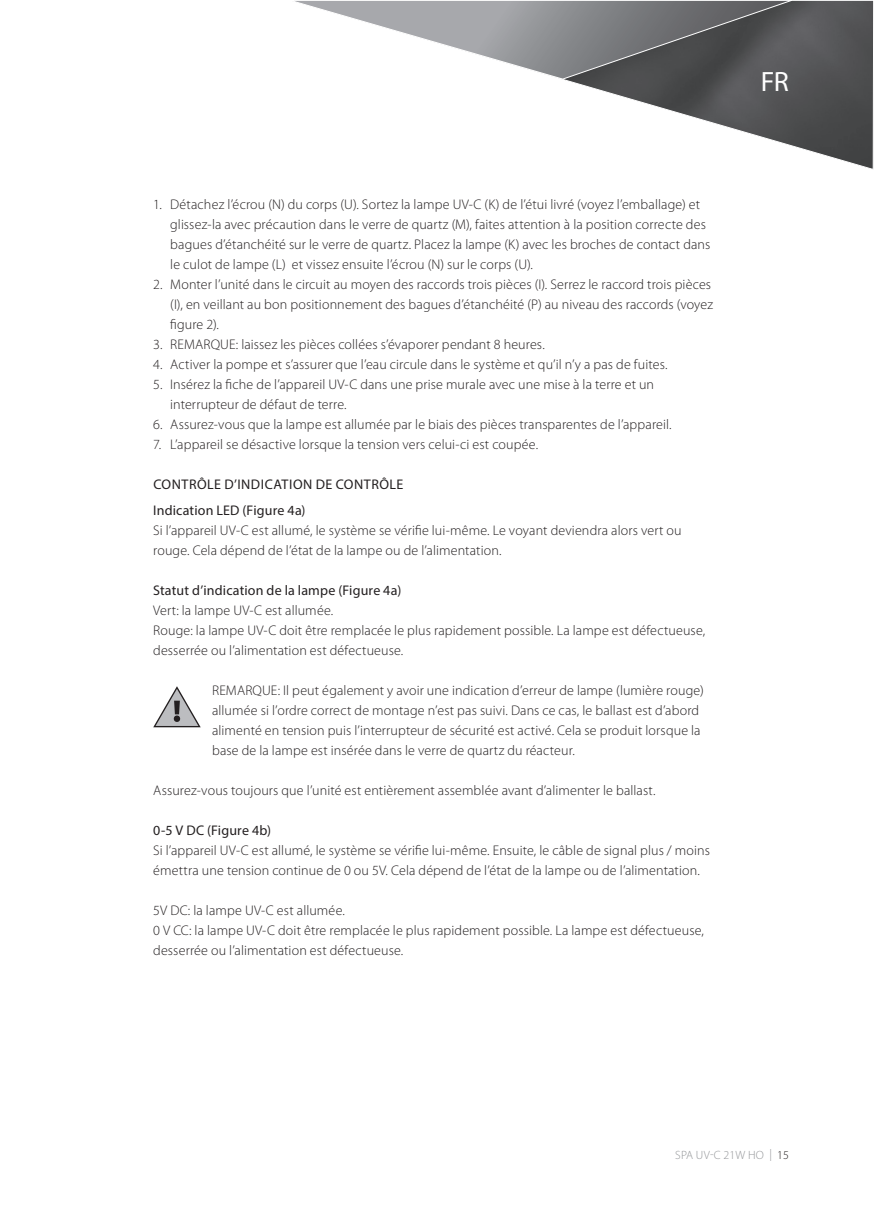
<style>
.page{position:relative;width:874px;height:1225px;background:#fff}
.page>*{position:absolute;margin:0;border:0;box-sizing:border-box;transform-origin:0 0}
.t1{font:28px "Myriad Pro";color:#fff}
.t2{font:300 14px/20px "Myriad Pro";letter-spacing:.01em;color:#231f20}
.t3{font:14px/25.6px "Myriad Pro";letter-spacing:.015em;color:#231f20}
.t4{font:300 12px "Myriad Pro";letter-spacing:.01em;color:#939598}
.s1{color:#231f20}
</style>
<div class="page">
<svg style="left:565px;top:0;width:308px;height:169px"></svg>
<svg style="left:295px;top:0;width:500px;height:80px"></svg>
<svg style="left:153px;top:686px;width:47px;height:41px"></svg>
<p class="t2" style="left:170px;top:194px;width:541px;text-indent:-17px">1. Détachez l’écrou (N) du corps (U). Sortez la lampe UV-C (K) de l’étui livré (voyez l’emballage) et glissez-la avec précaution dans le verre de quartz (M), faites attention à la position correcte des bagues d’étanchéité sur le verre de quartz. Placez la lampe (K) avec les broches de contact dans le culot de lampe (L) et vissez ensuite l’écrou (N) sur le corps (U).</p>
<p class="t2" style="left:170px;top:275px;width:544px;text-indent:-17px">2. Monter l’unité dans le circuit au moyen des raccords trois pièces (I). Serrez le raccord trois pièces (I), en veillant au bon positionnement des bagues d’étanchéité (P) au niveau des raccords (voyez figure 2).</p>
<p class="t2" style="left:153px;top:335px;width:393px">3. REMARQUE: laissez les pièces collées s’évaporer pendant 8 heures.</p>
<p class="t2" style="left:153px;top:355px;width:515px">4. Activer la pompe et s’assurer que l’eau circule dans le système et qu’il n’y a pas de fuites.</p>
<p class="t2" style="left:170px;top:375px;width:485px;text-indent:-17px">5. Insérez la fiche de l’appareil UV-C dans une prise murale avec une mise à la terre et un interrupteur de défaut de terre.</p>
<p class="t2" style="left:153px;top:415px;width:519px">6. Assurez-vous que la lampe est allumée par le biais des pièces transparentes de l’appareil.</p>
<p class="t2" style="left:153px;top:435px;width:386px">7. L’appareil se désactive lorsque la tension vers celui-ci est coupée.</p>
<p class="t3" style="left:153px;top:471px;width:251px">CONTRÔLE D’INDICATION DE CONTRÔLE<br>Indication LED (Figure 4a)</p>
<p class="t2" style="left:153px;top:520px;width:529px">Si l’appareil UV-C est allumé, le système se vérifie lui-même. Le voyant deviendra alors vert ou rouge. Cela dépend de l’état de la lampe ou de l’alimentation.</p>
<p class="t3" style="left:153px;top:577px;width:249px">Statut d’indication de la lampe (Figure 4a)</p>
<p class="t2" style="left:153px;top:600px;width:553px">Vert: la lampe UV-C est allumée.<br>Rouge: la lampe UV-C doit être remplacée le plus rapidement possible. La lampe est défectueuse, desserrée ou l’alimentation est défectueuse.</p>
<p class="t2" style="left:212px;top:680px;width:493px">REMARQUE: Il peut également y avoir une indication d’erreur de lampe (lumière rouge) allumée si l’ordre correct de montage n’est pas suivi. Dans ce cas, le ballast est d’abord alimenté en tension puis l’interrupteur de sécurité est activé. Cela se produit lorsque la base de la lampe est insérée dans le verre de quartz du réacteur.</p>
<p class="t2" style="left:153px;top:780px;width:503px">Assurez-vous toujours que l’unité est entièrement assemblée avant d’alimenter le ballast.</p>
<p class="t3" style="left:153px;top:817px;width:119px">0-5 V DC (Figure 4b)</p>
<p class="t2" style="left:153px;top:840px;width:558px">Si l’appareil UV-C est allumé, le système se vérifie lui-même. Ensuite, le câble de signal plus / moins émettra une tension continue de 0 ou 5V. Cela dépend de l’état de la lampe ou de l’alimentation.</p>
<p class="t2" style="left:153px;top:900px;width:552px">5V DC: la lampe UV-C est allumée.<br>0 V CC: la lampe UV-C doit être remplacée le plus rapidement possible. La lampe est défectueuse, desserrée ou l’alimentation est défectueuse.</p>
<h1 class="t1" style="left:760px;top:65px;width:29px">FR</h1>
<p class="t4" style="left:674px;top:1148px;width:115px">SPA UV-C 21W HO | <span class="s1">15</span></p>
</div>
